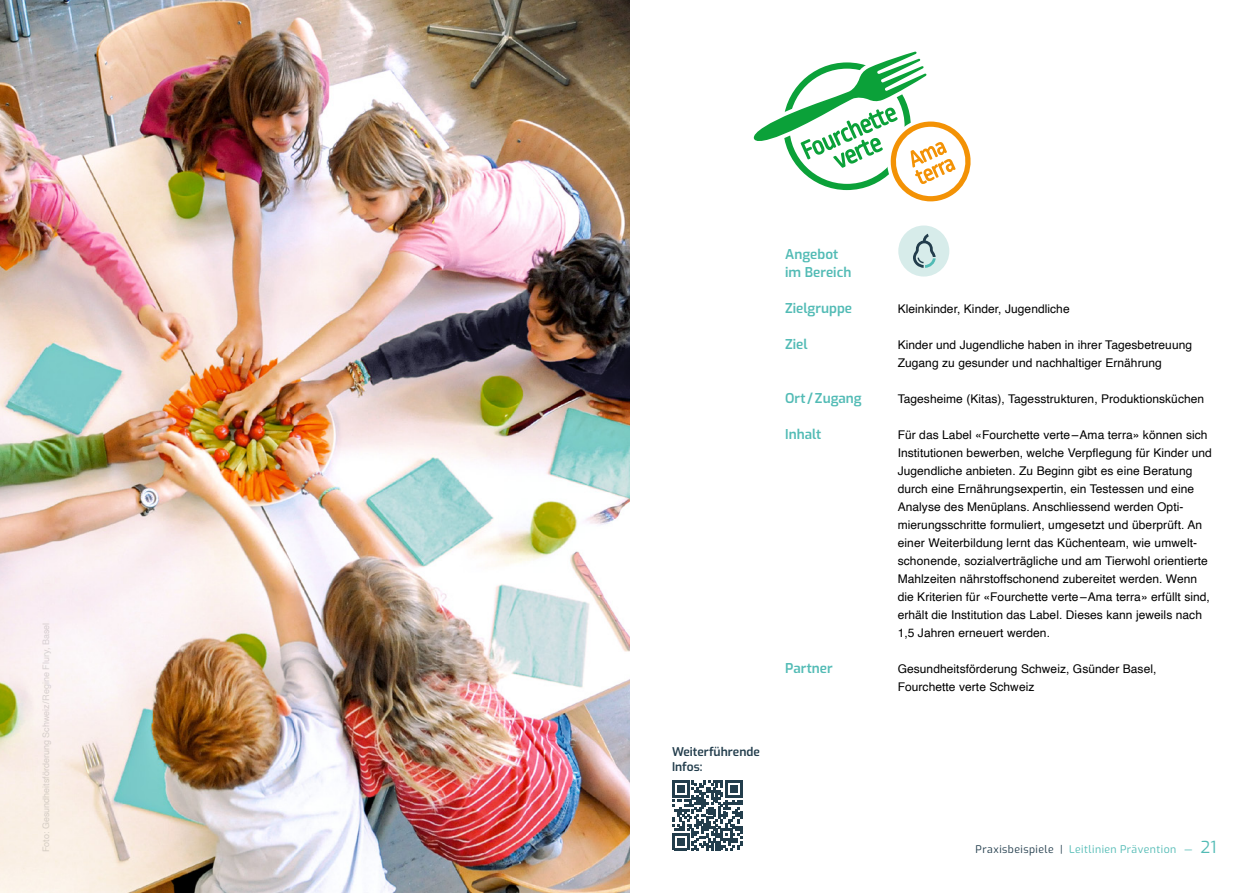
<style>
.page{position:relative;width:1259px;height:893px;background:#fff}
.page>*{position:absolute;margin:0;border:0;box-sizing:border-box;transform-origin:0 0}
.Praxisbeispiele_Tite{font:600 13.5px/18px "Exo";color:#52bbb5}
.Praxisbeispiele_Tite-2{font:12px/18px "Helvetica";letter-spacing:.005em;color:#000}
.t1{font:600 12px/15px "Exo";color:#223d4c}
.t2{font:10.5px "Exo";letter-spacing:.04em;color:#52bbb5}
.t3{font:9px "Helvetica";color:#dadada}
.s1{color:#223d4c}
.s2{font-size:16.5px}
</style>
<div class="page">
<img style="left:0;top:0;width:629px;height:893px">
<svg style="left:753px;top:51px;width:218px;height:151px"></svg>
<svg style="left:672px;top:780px;width:70px;height:70px"></svg>
<div style="left:898px;top:225px;width:51px;height:52px;background:#d7ecea;border-radius:50%"></div>
<svg style="left:913px;top:234px;width:22px;height:34px"></svg>
<p class="t3" style="left:39px;top:852px;width:231px;rotate:-90deg">Foto: Gesundheitsförderung Schweiz / Regine Flury, Basel</p>
<p class="t1" style="left:672px;top:743px;width:89px">Weiterführende<br>Infos:</p>
<p class="Praxisbeispiele_Tite" style="left:785px;top:244px;width:68px">Angebot im Bereich</p>
<p class="Praxisbeispiele_Tite" style="left:785px;top:298px;width:68px">Zielgruppe</p>
<p class="Praxisbeispiele_Tite-2" style="left:897px;top:300px;width:173px">Kleinkinder, Kinder, Jugendliche</p>
<p class="Praxisbeispiele_Tite" style="left:785px;top:334px;width:24px">Ziel</p>
<p class="Praxisbeispiele_Tite-2" style="left:897px;top:336px;width:296px">Kinder und Jugendliche haben in ihrer Tagesbetreuung<br>Zugang zu gesunder und nachhaltiger Ernährung</p>
<p class="Praxisbeispiele_Tite" style="left:785px;top:388px;width:78px">Ort / Zugang</p>
<p class="Praxisbeispiele_Tite-2" style="left:897px;top:390px;width:308px">Tagesheime (Kitas), Tagesstrukturen, Produktionsküchen</p>
<p class="Praxisbeispiele_Tite" style="left:785px;top:424px;width:38px">Inhalt</p>
<p class="Praxisbeispiele_Tite-2" style="left:897px;top:426px;width:316px">Für das Label «Fourchette verte–Ama terra» können sich Institutionen bewerben, welche Verpflegung für Kinder und Jugendliche anbieten. Zu Beginn gibt es eine Beratung durch eine Ernährungsexpertin, ein Testessen und eine Analyse des Menüplans. Anschliessend werden Opti&shy;mierungsschritte formuliert, umgesetzt und überprüft. An einer Weiterbildung lernt das Küchenteam, wie umwelt&shy;schonende, sozialverträgliche und am Tierwohl orientierte Mahlzeiten nährstoffschonend zubereitet werden. Wenn die Kriterien für «Fourchette verte–Ama terra» erfüllt sind, erhält die Institution das Label. Dieses kann jeweils nach 1,5 Jahren erneuert werden.</p>
<p class="Praxisbeispiele_Tite" style="left:785px;top:658px;width:49px">Partner</p>
<p class="Praxisbeispiele_Tite-2" style="left:897px;top:660px;width:260px">Gesundheitsförderung Schweiz, Gsünder Basel,<br>Fourchette verte Schweiz</p>
<p class="t2" style="left:975px;top:841px;width:242px"><span class="s1">Praxisbeispiele |</span> Leitlinien Prävention — <span class="s2">21</span></p>
</div>
